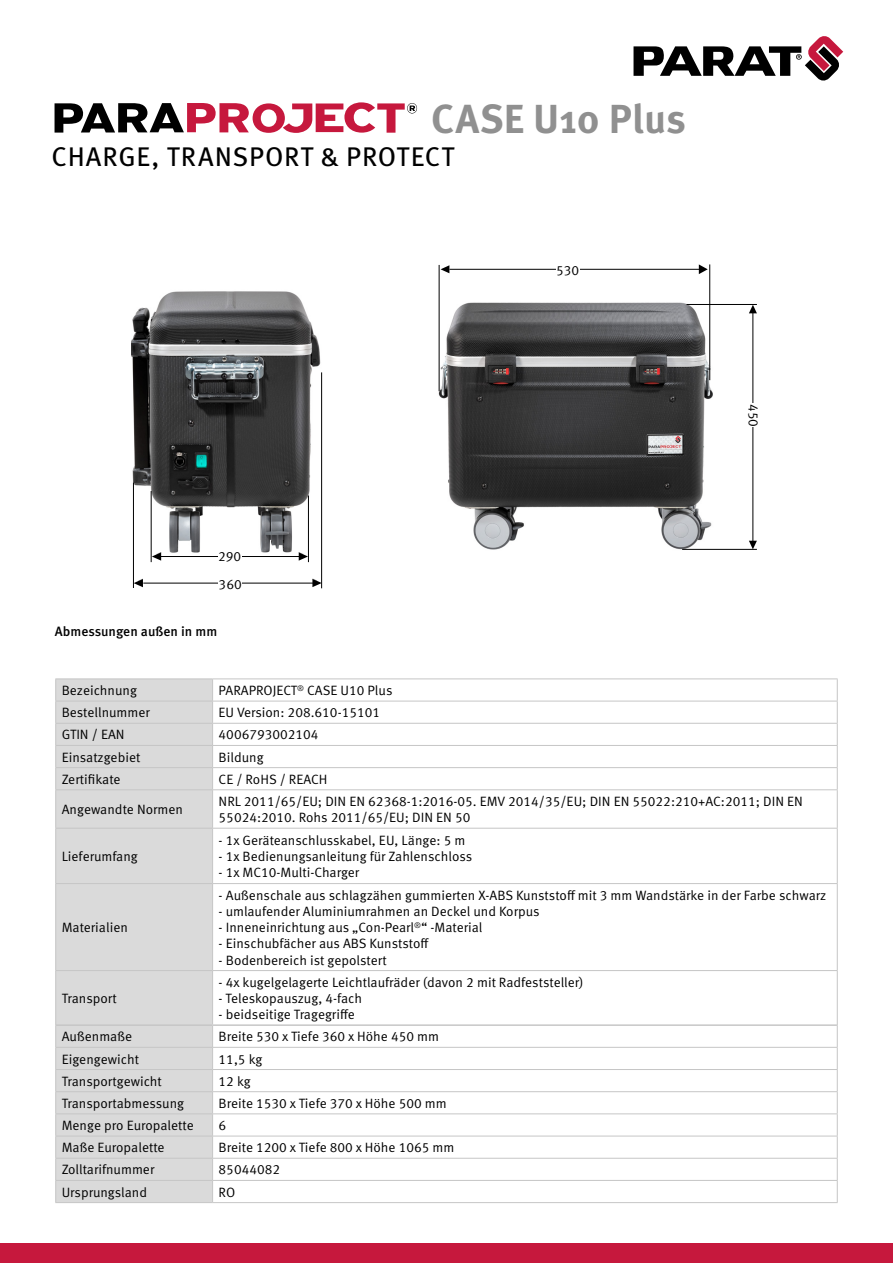
<style>
.page{position:relative;width:893px;height:1263px;background:#fff}
.page>*{position:absolute;margin:0;border:0;box-sizing:border-box;transform-origin:0 0}
.t1{font:700 40.5px "Meta OT";color:#909090}
.t2{font:27px "Meta OT";letter-spacing:.03em;color:#000}
.t3{font:13.5px/28.2px "Meta OT Norm";color:#000}
.t4{font:500 13.5px "Meta OT";color:#000}
</style>
<div class="page">
<img style="left:131px;top:291px;width:192px;height:287px">
<hr style="left:308px;top:495px;width:1px;height:67px;background:#000">
<hr style="left:151px;top:491px;width:1px;height:71px;background:#000">
<hr style="left:159px;top:556px;width:141px;height:1px;background:#000">
<hr style="left:143px;top:583px;width:174px;height:1px;background:#000">
<hr style="left:321px;top:372px;width:1px;height:216px;background:#000">
<div style="left:218px;top:550px;width:23px;height:11px;background:#fff"></div>
<svg style="left:299px;top:552px;width:9px;height:9px"></svg>
<svg style="left:152px;top:552px;width:9px;height:9px"></svg>
<svg style="left:134px;top:579px;width:9px;height:8px"></svg>
<svg style="left:312px;top:579px;width:10px;height:8px"></svg>
<div style="left:219px;top:579px;width:23px;height:10px;background:#fff"></div>
<hr style="left:133px;top:483px;width:1px;height:105px;background:#000">
<svg style="left:633px;top:36px;width:210px;height:45px"></svg>
<div style="left:56px;top:679px;width:156px;height:523px;background:#dadada"></div>
<hr style="left:55px;top:678px;width:158px;height:1px;background:#c6c6c6">
<hr style="left:213px;top:678px;width:625px;height:1px;background:#c6c6c6">
<hr style="left:55px;top:701px;width:158px;height:1px;background:#c6c6c6">
<hr style="left:213px;top:701px;width:625px;height:1px;background:#c6c6c6">
<hr style="left:55px;top:723px;width:158px;height:1px;background:#c6c6c6">
<hr style="left:213px;top:723px;width:625px;height:1px;background:#c6c6c6">
<hr style="left:55px;top:745px;width:158px;height:1px;background:#c6c6c6">
<hr style="left:213px;top:745px;width:625px;height:1px;background:#c6c6c6">
<hr style="left:55px;top:767px;width:158px;height:1px;background:#c6c6c6">
<svg style="left:55px;top:679px;width:1px;height:110px"></svg>
<hr style="left:213px;top:767px;width:625px;height:1px;background:#c6c6c6">
<svg style="left:212px;top:679px;width:1px;height:110px"></svg>
<svg style="left:837px;top:679px;width:1px;height:110px"></svg>
<hr style="left:55px;top:789px;width:158px;height:1px;background:#c6c6c6">
<hr style="left:55px;top:790px;width:1px;height:38px;background:#c6c6c6">
<hr style="left:213px;top:789px;width:625px;height:1px;background:#c6c6c6">
<hr style="left:212px;top:790px;width:1px;height:38px;background:#c6c6c6">
<hr style="left:837px;top:790px;width:1px;height:38px;background:#c6c6c6">
<hr style="left:55px;top:828px;width:158px;height:1px;background:#c6c6c6">
<hr style="left:55px;top:828px;width:1px;height:55px;background:#c6c6c6">
<hr style="left:213px;top:828px;width:625px;height:1px;background:#c6c6c6">
<hr style="left:212px;top:828px;width:1px;height:55px;background:#c6c6c6">
<hr style="left:837px;top:828px;width:1px;height:55px;background:#c6c6c6">
<hr style="left:55px;top:883px;width:158px;height:1px;background:#c6c6c6">
<hr style="left:55px;top:884px;width:1px;height:86px;background:#c6c6c6">
<hr style="left:213px;top:883px;width:625px;height:1px;background:#c6c6c6">
<hr style="left:212px;top:884px;width:1px;height:86px;background:#c6c6c6">
<hr style="left:837px;top:884px;width:1px;height:86px;background:#c6c6c6">
<hr style="left:55px;top:970px;width:158px;height:1px;background:#c6c6c6">
<hr style="left:55px;top:971px;width:1px;height:54px;background:#c6c6c6">
<hr style="left:213px;top:970px;width:625px;height:1px;background:#c6c6c6">
<hr style="left:212px;top:971px;width:1px;height:53px;background:#c6c6c6">
<hr style="left:837px;top:971px;width:1px;height:54px;background:#c6c6c6">
<hr style="left:55px;top:1047px;width:158px;height:1px;background:#c6c6c6">
<hr style="left:213px;top:1047px;width:625px;height:1px;background:#c6c6c6">
<hr style="left:55px;top:1069px;width:158px;height:1px;background:#c6c6c6">
<hr style="left:213px;top:1069px;width:625px;height:1px;background:#c6c6c6">
<hr style="left:55px;top:1091px;width:158px;height:1px;background:#c6c6c6">
<hr style="left:213px;top:1091px;width:625px;height:1px;background:#c6c6c6">
<hr style="left:55px;top:1113px;width:158px;height:1px;background:#c6c6c6">
<hr style="left:213px;top:1113px;width:625px;height:1px;background:#c6c6c6">
<hr style="left:55px;top:1136px;width:158px;height:1px;background:#c6c6c6">
<hr style="left:213px;top:1136px;width:625px;height:1px;background:#c6c6c6">
<hr style="left:55px;top:1158px;width:158px;height:1px;background:#c6c6c6">
<hr style="left:213px;top:1158px;width:625px;height:1px;background:#c6c6c6">
<hr style="left:55px;top:1180px;width:158px;height:1px;background:#c6c6c6">
<svg style="left:55px;top:1025px;width:1px;height:177px"></svg>
<hr style="left:213px;top:1180px;width:625px;height:1px;background:#c6c6c6">
<svg style="left:212px;top:1026px;width:1px;height:176px"></svg>
<svg style="left:837px;top:1025px;width:1px;height:177px"></svg>
<hr style="left:55px;top:1202px;width:158px;height:1px;background:#c6c6c6">
<hr style="left:213px;top:1202px;width:625px;height:1px;background:#c6c6c6">
<hr style="left:56px;top:1024px;width:157px;height:2px;background:#c6c6c6">
<hr style="left:213px;top:1024px;width:624px;height:2px;background:#c6c6c6">
<svg style="left:55px;top:102px;width:362px;height:31px"></svg>
<div style="left:0;top:1244px;width:893px;height:19px;background:#c6183d"></div>
<img style="left:438px;top:264px;width:319px;height:286px">
<hr style="left:686px;top:304px;width:71px;height:1px;background:#000">
<hr style="left:752px;top:309px;width:1px;height:235px;background:#000">
<svg style="left:749px;top:305px;width:8px;height:8px"></svg>
<div style="left:749px;top:404px;width:10px;height:23px;background:#fff"></div>
<hr style="left:439px;top:265px;width:1px;height:126px;background:#000">
<hr style="left:709px;top:264px;width:1px;height:116px;background:#000">
<hr style="left:449px;top:269px;width:252px;height:1px;background:#000">
<svg style="left:441px;top:265px;width:8px;height:8px"></svg>
<svg style="left:699px;top:264px;width:9px;height:10px"></svg>
<div style="left:556px;top:265px;width:23px;height:10px;background:#fff"></div>
<hr style="left:682px;top:549px;width:75px;height:1px;background:#000">
<svg style="left:749px;top:541px;width:8px;height:8px"></svg>
<h1 class="t1" style="left:431px;top:93px;width:256px">CASE U10 Plus</h1>
<h2 class="t2" style="left:51px;top:140px;width:404px">CHARGE, TRANSPORT &amp; PROTECT</h2>
<p class="t3" style="left:218px;top:542px;width:25px">290<br>360</p>
<p class="t4" style="left:55px;top:623px;width:164px">Abmessungen außen in mm</p>
<p class="t3" style="left:556px;top:257px;width:25px">530</p>
<p class="t3" style="left:767px;top:404px;width:25px;rotate:90deg">450</p>
<p class="t3" style="left:62px;top:676px;width:77px">Bezeichnung</p>
<p class="t3" style="left:219px;top:676px;width:175px">PARAPROJECT<sup>®</sup> CASE U10 Plus</p>
<p class="t3" style="left:62px;top:699px;width:90px">Bestellnummer</p>
<p class="t3" style="left:219px;top:699px;width:163px">EU Version: 208.610-15101</p>
<p class="t3" style="left:62px;top:721px;width:64px">GTIN / EAN</p>
<p class="t3" style="left:219px;top:721px;width:102px">4006793002104</p>
<p class="t3" style="left:62px;top:743px;width:80px">Einsatzgebiet</p>
<p class="t3" style="left:219px;top:743px;width:46px">Bildung</p>
<p class="t3" style="left:62px;top:765px;width:60px">Zertifikate</p>
<p class="t3" style="left:219px;top:765px;width:110px">CE / RoHS / REACH</p>
<p class="t3" style="left:62px;top:795px;width:123px">Angewandte Normen</p>
<p class="t3" style="left:219px;top:793px;width:586px;line-height:16.2px">NRL 2011/65/EU; DIN EN 62368-1:2016-05. EMV 2014/35/EU; DIN EN 55022:210+AC:2011; DIN EN<br>55024:2010. Rohs 2011/65/EU; DIN EN 50</p>
<p class="t3" style="left:62px;top:842px;width:78px">Lieferumfang</p>
<p class="t3" style="left:219px;top:826px;width:248px">- 1x Geräteanschlusskabel, EU, Länge: 5 m</p>
<p class="t3" style="left:219px;top:842px;width:255px">- 1x Bedienungsanleitung für Zahlenschloss</p>
<p class="t3" style="left:219px;top:858px;width:142px">- 1x MC10-Multi-Charger</p>
<p class="t3" style="left:62px;top:913px;width:68px">Materialien</p>
<p class="t3" style="left:62px;top:984px;width:57px">Transport</p>
<p class="t3" style="left:219px;top:881px;width:609px">- Außenschale aus schlagzähen gummierten X-ABS Kunststoff mit 3 mm Wandstärke in der Farbe schwarz</p>
<p class="t3" style="left:219px;top:897px;width:322px">- umlaufender Aluminiumrahmen an Deckel und Korpus</p>
<p class="t3" style="left:219px;top:913px;width:265px">- Inneneinrichtung aus „Con-Pearl<sup>®</sup>“ -Material</p>
<p class="t3" style="left:219px;top:930px;width:212px">- Einschubfächer aus ABS Kunststoff</p>
<p class="t3" style="left:219px;top:946px;width:170px">- Bodenbereich ist gepolstert</p>
<p class="t3" style="left:219px;top:968px;width:366px">- 4x kugelgelagerte Leichtlaufräder (davon 2 mit Radfeststeller)</p>
<p class="t3" style="left:219px;top:984px;width:145px">- Teleskopauszug, 4-fach</p>
<p class="t3" style="left:219px;top:1000px;width:138px">- beidseitige Tragegriffe</p>
<p class="t3" style="left:62px;top:1023px;width:72px">Außenmaße</p>
<p class="t3" style="left:219px;top:1023px;width:222px">Breite 530 x Tiefe 360 x Höhe 450 mm</p>
<p class="t3" style="left:62px;top:1045px;width:79px">Eigengewicht</p>
<p class="t3" style="left:219px;top:1045px;width:45px">11,5 kg</p>
<p class="t3" style="left:62px;top:1067px;width:102px">Transportgewicht</p>
<p class="t3" style="left:219px;top:1067px;width:34px">12 kg</p>
<p class="t3" style="left:62px;top:1089px;width:124px">Transportabmessung</p>
<p class="t3" style="left:219px;top:1089px;width:230px">Breite 1530 x Tiefe 370 x Höhe 500 mm</p>
<p class="t3" style="left:62px;top:1111px;width:134px">Menge pro Europalette</p>
<p class="t3" style="left:219px;top:1111px;width:9px">6</p>
<p class="t3" style="left:62px;top:1134px;width:104px">Maße Europalette</p>
<p class="t3" style="left:219px;top:1134px;width:237px">Breite 1200 x Tiefe 800 x Höhe 1065 mm</p>
<p class="t3" style="left:62px;top:1156px;width:94px">Zolltarifnummer</p>
<p class="t3" style="left:219px;top:1156px;width:63px">85044082</p>
<p class="t3" style="left:62px;top:1178px;width:87px">Ursprungsland</p>
<p class="t3" style="left:219px;top:1178px;width:18px">RO</p>
</div>
